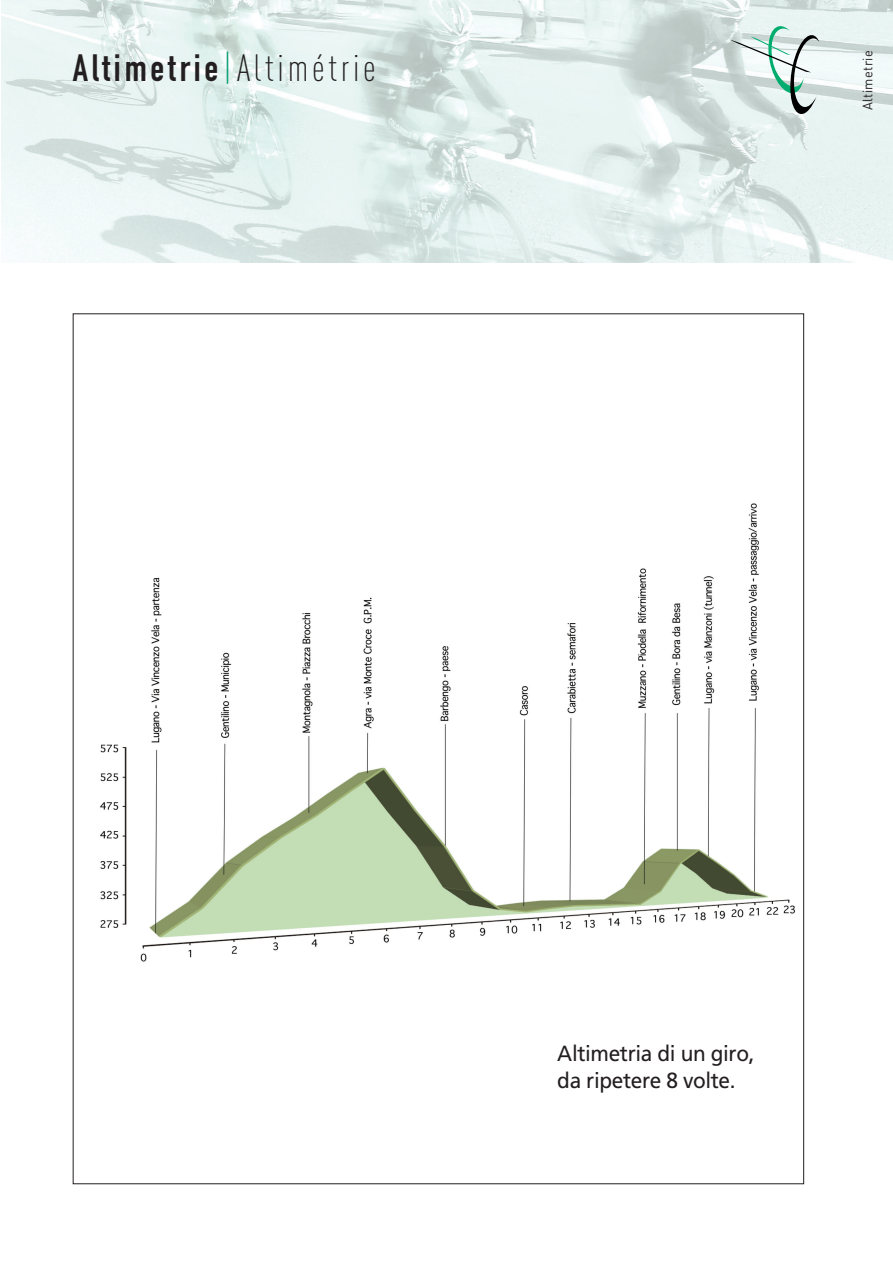
<style>
.page{position:relative;width:893px;height:1262px;background:#fff}
.page>*{position:absolute;margin:0;border:0;box-sizing:border-box;transform-origin:0 0}
.t1{font:700 37.5px "DIN Condensed";letter-spacing:.1em;color:#231f20}
.t2{font:21.9px/26.2px "Frutiger";letter-spacing:-.02em;color:#231f20;scale:.95 1}
.t3{font:13.5px "DIN Pro";letter-spacing:.025em;color:#231f20;scale:.95 1}
.s1{font-family:"DIN Cond";font-weight:300;color:#009b70}
.s2{font-family:"DIN Cond";font-weight:300}
</style>
<div class="page">
<img style="left:2px;top:0;width:890px;height:263px">
<svg style="left:730px;top:26px;width:89px;height:89px"></svg>
<img style="left:100px;top:503px;width:695px;height:459px">
<h1 class="t1" style="left:73px;top:54px;width:304px">Altimetrie<span class="s1">|</span><span class="s2">Altimétrie</span></h1>
<p class="t3" style="left:862px;top:110px;width:64px;rotate:-90deg">Altimetrie</p>
<p class="t2" style="left:557px;top:1042px;width:209px">Altimetria di un giro, da ripetere 8 volte.</p>
</div>
